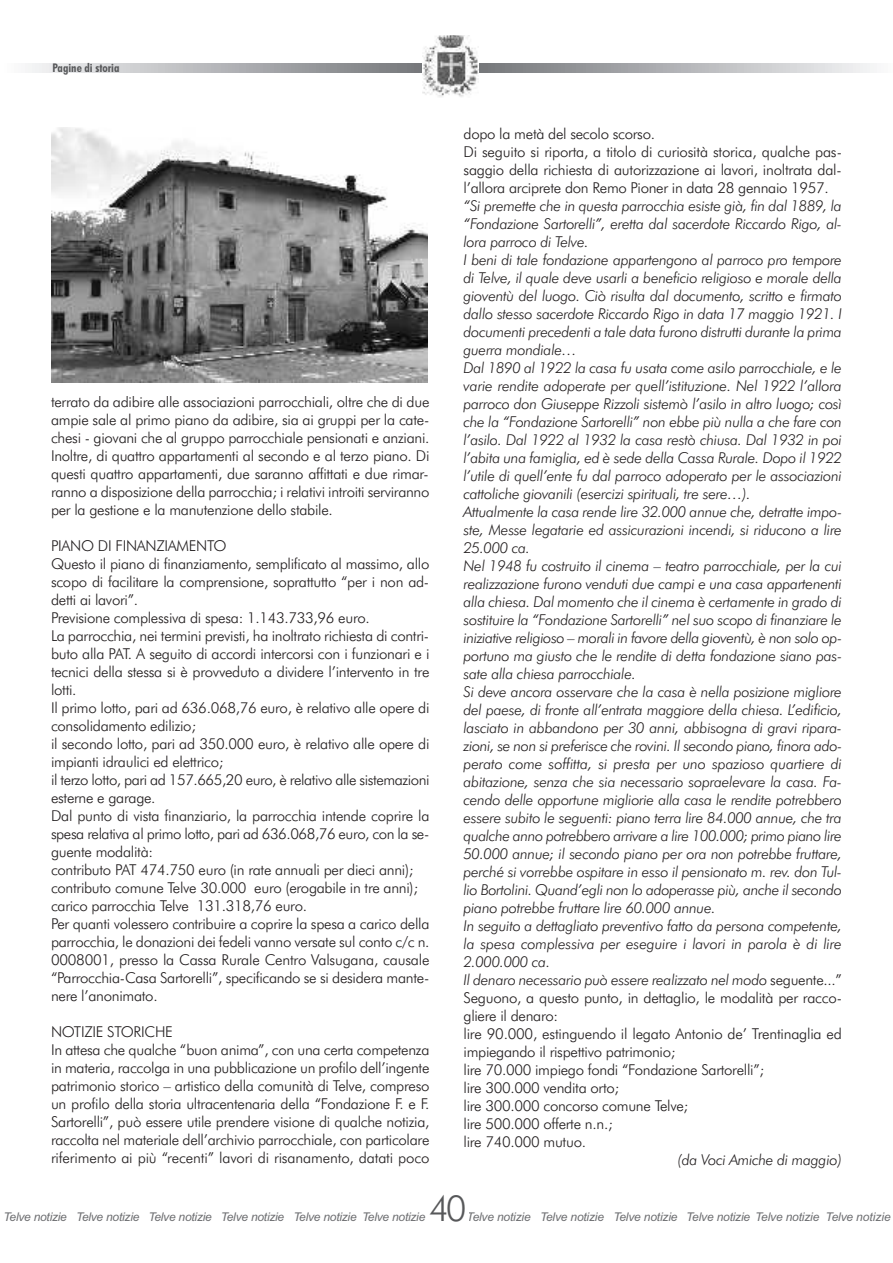
<style>
.page{position:relative;width:893px;height:1263px;background:#fff}
.page>*{position:absolute;margin:0;border:0;box-sizing:border-box;transform-origin:0 0}
.t1{font:300 36px "Futura BT";color:#57585a}
.t2{font:300 15px/18px "Futura BT";letter-spacing:-.02em;color:#231f20}
.t3{font:italic 300 15px "Futura BT";letter-spacing:-.02em;color:#231f20}
.t4{font:italic 12px "Arial";letter-spacing:-.02em;color:#6c6d70}
.t5{font:700 condensed 12px "Futura BT";color:#57585a}
.s1{font-style:normal}
</style>
<div class="page">
<svg style="left:28px;top:64px;width:846px;height:8px;background:#b2b4b6"></svg>
<img style="left:422px;top:35px;width:56px;height:62px">
<img style="left:51px;top:128px;width:376px;height:255px">
<p class="t5" style="left:53px;top:61px;width:68px">Pagine di storia</p>
<p class="t2" style="left:51px;top:393px;width:380px;text-align:justify">terrato da adibire alle associazioni parrocchiali, oltre che di due ampie sale al primo piano da adibire, sia ai gruppi per la cate&shy;chesi - giovani che al gruppo parrocchiale pensionati e anziani.<br>Inoltre, di quattro appartamenti al secondo e al terzo piano. Di questi quattro appartamenti, due saranno affittati e due rimar&shy;ranno a disposizione della parrocchia; i relativi introiti serviranno per la gestione e la manutenzione dello stabile.</p>
<p class="t2" style="left:51px;top:537px;width:380px">PIANO DI FINANZIAMENTO<br>Questo il piano di finanziamento, semplificato al massimo, allo scopo di facilitare la comprensione, soprattutto “per i non ad&shy;detti ai lavori”.<br>Previsione complessiva di spesa: 1.143.733,96 euro.<br>La parrocchia, nei termini previsti, ha inoltrato richiesta di contri&shy;buto alla PAT. A seguito di accordi intercorsi con i funzionari e i tecnici della stessa si è provveduto a dividere l’intervento in tre lotti.<br>Il primo lotto, pari ad 636.068,76 euro, è relativo alle opere di consolidamento edilizio;<br>il secondo lotto, pari ad 350.000 euro, è relativo alle opere di impianti idraulici ed elettrico;<br>il terzo lotto, pari ad 157.665,20 euro, è relativo alle sistemazioni esterne e garage.<br>Dal punto di vista finanziario, la parrocchia intende coprire la spesa relativa al primo lotto, pari ad 636.068,76 euro, con la se&shy;guente modalità:<br>contributo PAT 474.750 euro (in rate annuali per dieci anni); contributo comune Telve 30.000 euro (erogabile in tre anni); carico parrocchia Telve 131.318,76 euro.<br>Per quanti volessero contribuire a coprire la spesa a carico della parrocchia, le donazioni dei fedeli vanno versate sul conto c/c n.<br>0008001, presso la Cassa Rurale Centro Valsugana, causale “Parrocchia-Casa Sartorelli”, specificando se si desidera mante&shy;nere l’ano nimato.</p>
<p class="t2" style="left:51px;top:1023px;width:380px">NOTIZIE STORICHE<br>In attesa che qualche “buon anima”, con una certa competenza in materia, raccolga in una pubblicazione un profilo dell’ingente patrimonio storico – artistico della comunità di Telve, compreso un profilo della storia ultracentenaria della “Fondazione F. e F.<br>Sartorelli”, può essere utile prendere visione di qualche notizia, raccolta nel materiale dell’archivio parrocchiale, con particolare riferimento ai più “recenti” lavori di risanamento, datati poco</p>
<p class="t2" style="left:463px;top:125px;width:193px">dopo la metà del secolo scorso.</p>
<p class="t2" style="left:463px;top:143px;width:380px">Di seguito si riporta, a titolo di curiosità storica, qualche pas-</p>
<p class="t2" style="left:463px;top:161px;width:380px">saggio della richiesta di autorizzazione ai lavori, inoltrata dal-</p>
<p class="t2" style="left:463px;top:179px;width:367px">l’allora arciprete don Remo Pioner in data 28 gennaio 1957.</p>
<p class="t3" style="left:463px;top:197px;width:380px">“Si premette che in questa parrocchia esiste già, fin dal 1889, la</p>
<p class="t3" style="left:463px;top:215px;width:380px">“Fondazione Sartorelli”, eretta dal sacerdote Riccardo Rigo, al-</p>
<p class="t3" style="left:463px;top:233px;width:127px">lora parroco di Telve.</p>
<p class="t3" style="left:463px;top:251px;width:380px">I beni di tale fondazione appartengono al parroco pro tempore</p>
<p class="t3" style="left:463px;top:269px;width:380px">di Telve, il quale deve usarli a beneficio religioso e morale della</p>
<p class="t3" style="left:463px;top:287px;width:380px">gioventù del luogo. Ciò risulta dal documento, scritto e firmato</p>
<p class="t3" style="left:463px;top:305px;width:380px">dallo stesso sacerdote Riccardo Rigo in data 17 maggio 1921. I</p>
<p class="t3" style="left:463px;top:323px;width:380px">documenti precedenti a tale data furono distrutti durante la prima</p>
<p class="t3" style="left:463px;top:341px;width:115px">guerra mondiale…</p>
<p class="t3" style="left:463px;top:359px;width:380px">Dal 1890 al 1922 la casa fu usata come asilo parrocchiale, e le</p>
<p class="t3" style="left:463px;top:377px;width:380px">varie rendite adoperate per quell’istituzione. Nel 1922 l’allora</p>
<p class="t3" style="left:463px;top:395px;width:380px">parroco don Giuseppe Rizzoli sistemò l’asilo in altro luogo; così</p>
<p class="t3" style="left:463px;top:413px;width:380px">che la “Fondazione Sartorelli” non ebbe più nulla a che fare con</p>
<p class="t3" style="left:463px;top:431px;width:380px">l’asilo. Dal 1922 al 1932 la casa restò chiusa. Dal 1932 in poi</p>
<p class="t3" style="left:463px;top:449px;width:380px">l’abita una famiglia, ed è sede della Cassa Rurale. Dopo il 1922</p>
<p class="t3" style="left:463px;top:467px;width:380px">l’utile di quell’ente fu dal parroco adoperato per le associazioni</p>
<p class="t3" style="left:463px;top:485px;width:289px">cattoliche giovanili (esercizi spirituali, tre sere…).</p>
<p class="t3" style="left:463px;top:503px;width:380px">Attualmente la casa rende lire 32.000 annue che, detratte impo-</p>
<p class="t3" style="left:463px;top:521px;width:380px">ste, Messe legatarie ed assicurazioni incendi, si riducono a lire</p>
<p class="t3" style="left:463px;top:539px;width:68px">25.000 ca.</p>
<p class="t3" style="left:463px;top:557px;width:380px">Nel 1948 fu costruito il cinema – teatro parrocchiale, per la cui</p>
<p class="t3" style="left:463px;top:575px;width:380px">realizzazione furono venduti due campi e una casa appartenenti</p>
<p class="t3" style="left:463px;top:593px;width:380px">alla chiesa. Dal momento che il cinema è certamente in grado di</p>
<p class="t3" style="left:463px;top:611px;width:380px">sostituire la “Fondazione Sartorelli” nel suo scopo di finanziare le</p>
<p class="t3" style="left:463px;top:629px;width:380px">iniziative religioso – morali in favore della gioventù, è non solo op-</p>
<p class="t3" style="left:463px;top:647px;width:380px">portuno ma giusto che le rendite di detta fondazione siano pas-</p>
<p class="t3" style="left:463px;top:665px;width:174px">sate alla chiesa parrocchiale.</p>
<p class="t3" style="left:463px;top:683px;width:380px">Si deve ancora osservare che la casa è nella posizione migliore</p>
<p class="t3" style="left:463px;top:701px;width:380px">del paese, di fronte all’entrata maggiore della chiesa. L’edificio,</p>
<p class="t3" style="left:463px;top:719px;width:380px">lasciato in abbandono per 30 anni, abbisogna di gravi ripara-</p>
<p class="t3" style="left:463px;top:737px;width:380px">zioni, se non si preferisce che rovini. Il secondo piano, finora ado-</p>
<p class="t3" style="left:463px;top:755px;width:380px">perato come soffitta, si presta per uno spazioso quartiere di</p>
<p class="t3" style="left:463px;top:773px;width:380px">abitazione, senza che sia necessario sopraelevare la casa. Fa-</p>
<p class="t3" style="left:463px;top:791px;width:380px">cendo delle opportune migliorie alla casa le rendite potrebbero</p>
<p class="t3" style="left:463px;top:809px;width:380px">essere subito le seguenti: piano terra lire 84.000 annue, che tra</p>
<p class="t3" style="left:463px;top:827px;width:380px">qualche anno potrebbero arrivare a lire 100.000; primo piano lire</p>
<p class="t3" style="left:463px;top:845px;width:380px">50.000 annue; il secondo piano per ora non potrebbe fruttare,</p>
<p class="t3" style="left:463px;top:863px;width:380px">perché si vorrebbe ospitare in esso il pensionato m. rev. don Tul-</p>
<p class="t3" style="left:463px;top:881px;width:380px">lio Bortolini. Quand’egli non lo adoperasse più, anche il secondo</p>
<p class="t3" style="left:463px;top:899px;width:254px">piano potrebbe fruttare lire 60.000 annue.</p>
<p class="t3" style="left:463px;top:917px;width:380px">In seguito a dettagliato preventivo fatto da persona competente,</p>
<p class="t3" style="left:463px;top:935px;width:380px">la spesa complessiva per eseguire i lavori in parola è di lire</p>
<p class="t3" style="left:463px;top:953px;width:88px">2.000.000 ca.</p>
<p class="t3" style="left:463px;top:971px;width:380px">Il denaro necessario può essere realizzato nel modo <span class="s1">seguente...”</span></p>
<p class="t2" style="left:463px;top:989px;width:380px">Seguono, a questo punto, in dettaglio, le modalità per racco-</p>
<p class="t2" style="left:463px;top:1007px;width:96px">gliere il denaro:</p>
<p class="t2" style="left:463px;top:1025px;width:380px">lire 90.000, estinguendo il legato Antonio de’ Trentinaglia ed</p>
<p class="t2" style="left:463px;top:1043px;width:213px">impiegando il rispettivo patrimonio;</p>
<p class="t2" style="left:463px;top:1061px;width:302px">lire 70.000 impiego fondi “Fondazione Sartorelli”;</p>
<p class="t2" style="left:463px;top:1079px;width:157px">lire 300.000 vendita orto;</p>
<p class="t2" style="left:463px;top:1097px;width:226px">lire 300.000 concorso comune Telve;</p>
<p class="t2" style="left:463px;top:1115px;width:151px">lire 500.000 offerte n.n.;</p>
<p class="t2" style="left:463px;top:1133px;width:124px">lire 740.000 mutuo.</p>
<p class="t3" style="left:677px;top:1151px;width:166px">(da Voci Amiche di maggio)</p>
<p class="t1" style="left:429px;top:1188px;width:39px">40</p>
<p class="t4" style="left:4px;top:1209px;width:423px">Telve notizie Telve notizie Telve notizie Telve notizie Telve notizie Telve notizie</p>
<p class="t4" style="left:467px;top:1209px;width:426px">Telve notizie Telve notizie Telve notizie Telve notizie Telve notizie Telve notizie</p>
</div>
